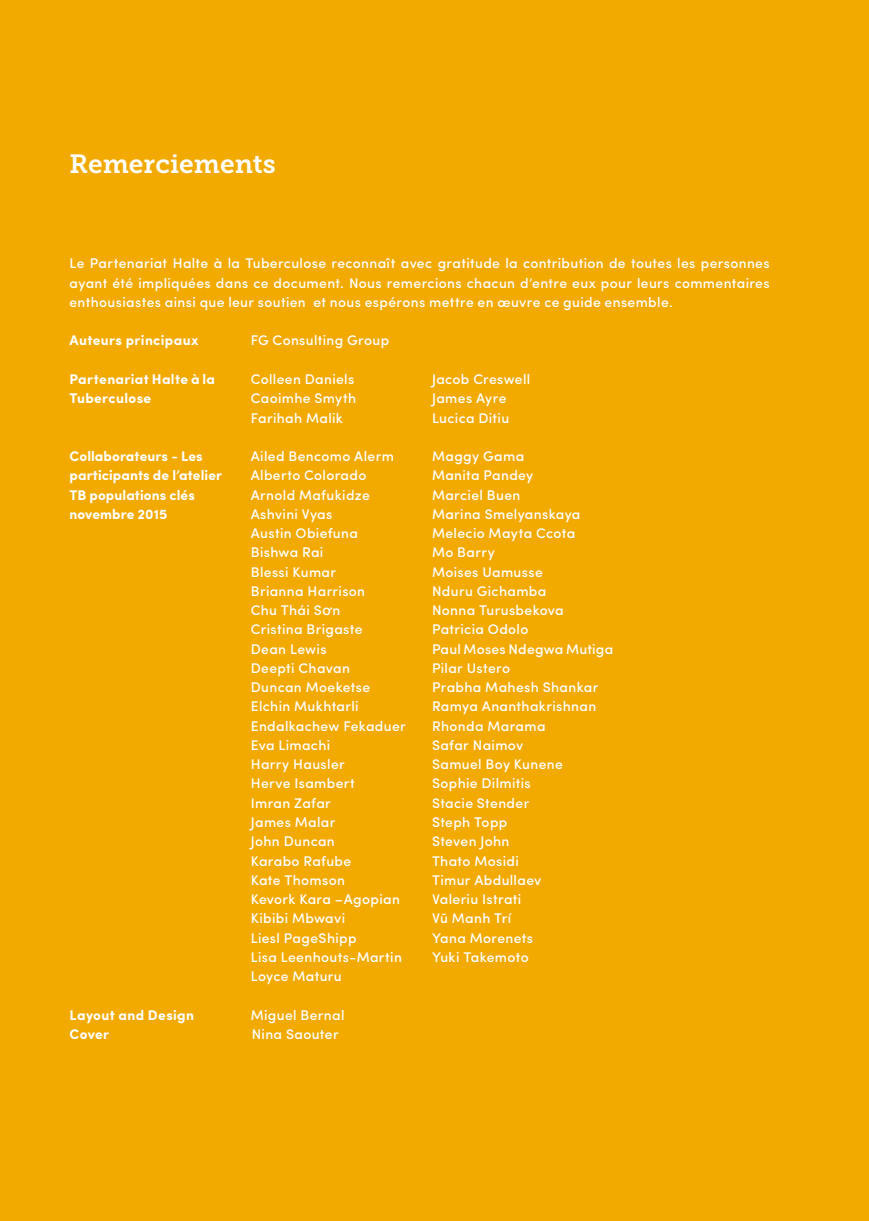
<style>
.page{position:relative;width:869px;height:1221px;background:#fff}
.page>*{position:absolute;margin:0;border:0;box-sizing:border-box;transform-origin:0 0}
.t1{font:26.25px "Museo Slab 700";color:#fff}
.t2{font:500 14px/19.2px "Sofia Pro";letter-spacing:.025em;color:#fff}
.t3{font:700 14px/19.2px "Sofia Pro";letter-spacing:.01em;color:#fff}
.s1{font-family:"Helvetica Neue"}
</style>
<div class="page">
<div style="left:0;top:0;width:868px;height:1220px;background:#f2a900"></div>
<h1 class="t1" style="left:69px;top:149px;width:208px">Remerciements</h1>
<p class="t2" style="left:69px;top:253px;width:701px;text-align:justify">Le Partenariat Halte à la Tuberculose reconnaît avec gratitude la contribution de toutes les personnes ayant été impliquées dans ce document. Nous remercions chacun d’entre eux pour leurs commentaires enthousiastes ainsi que leur soutien et nous espérons mettre en œuvre ce guide ensemble.</p>
<p class="t3" style="left:69px;top:330px;width:130px">Auteurs principaux</p>
<p class="t2" style="left:251px;top:330px;width:140px">FG Consulting Group</p>
<p class="t3" style="left:69px;top:368px;width:147px">Partenariat Halte à la<br>Tuberculose</p>
<p class="t2" style="left:251px;top:368px;width:107px">Colleen Daniels<br>Caoimhe Smyth<br>Farihah Malik</p>
<p class="t2" style="left:432px;top:368px;width:100px">Jacob Creswell<br>James Ayre<br>Lucica Ditiu</p>
<p class="t3" style="left:69px;top:445px;width:154px">Collaborateurs - Les participants de l’atelier<br>TB populations clés novembre 2015</p>
<p class="t3" style="left:69px;top:1004px;width:126px">Layout and Design</p>
<p class="t2" style="left:251px;top:445px;width:156px">Ailed Bencomo Alerm<br>Alberto Colorado<br>Arnold Mafukidze<br>Ashvini Vyas<br>Austin Obiefuna<br>Bishwa Rai<br>Blessi Kumar<br>Brianna Harrison<br>Chu Thái S<span class="s1">ơ</span>n<br>Cristina Brigaste<br>Dean Lewis<br>Deepti Chavan<br>Duncan Moeketse<br>Elchin Mukhtarli<br>Endalkachew Fekaduer<br>Eva Limachi<br>Harry Hausler<br>Herve Isambert<br>Imran Zafar<br>James Malar<br>John Duncan<br>Karabo Rafube<br>Kate Thomson<br>Kevork Kara –Agopian<br>Kibibi Mbwavi<br>Liesl PageShipp<br>Lisa Leenhouts-Martin<br>Loyce Maturu</p>
<p class="t2" style="left:432px;top:445px;width:183px">Maggy Gama<br>Manita Pandey<br>Marciel Buen<br>Marina Smelyanskaya<br>Melecio Mayta Ccota<br>Mo Barry<br>Moises Uamusse<br>Nduru Gichamba<br>Nonna Turusbekova<br>Patricia Odolo<br>Paul Moses Ndegwa Mutiga<br>Pilar Ustero<br>Prabha Mahesh Shankar<br>Ramya Ananthakrishnan<br>Rhonda Marama<br>Safar Naimov<br>Samuel Boy Kunene<br>Sophie Dilmitis<br>Stacie Stender<br>Steph Topp<br>Steven John<br>Thato Mosidi<br>Timur Abdullaev<br>Valeriu Istrati<br>Vũ Manh Trí<br>Yana Morenets<br>Yuki Takemoto</p>
<p class="t2" style="left:251px;top:1004px;width:95px">Miguel Bernal</p>
<p class="t3" style="left:69px;top:1023px;width:41px">Cover</p>
<p class="t2" style="left:251px;top:1023px;width:88px">Nina Saouter</p>
</div>
